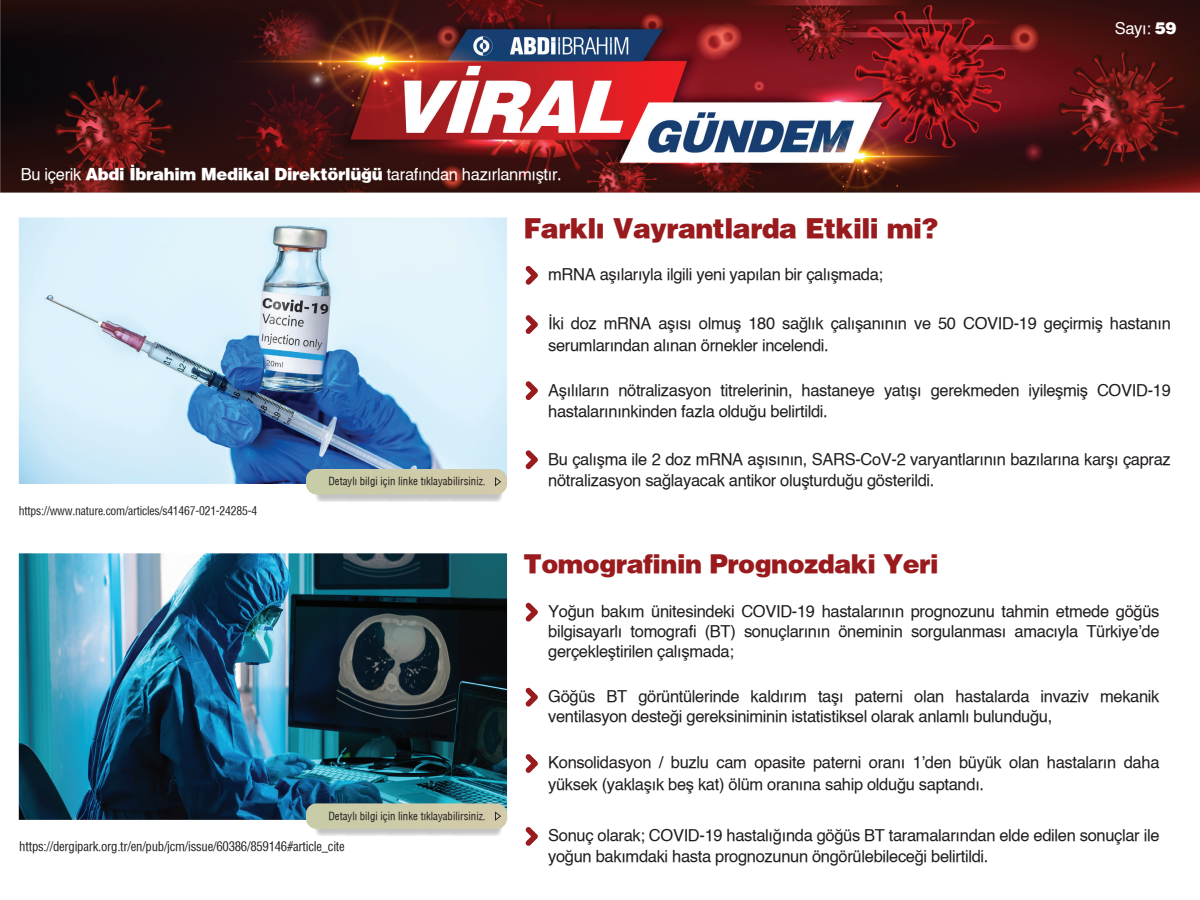
<style>
.page{position:relative;width:1200px;height:900px;background:#fff}
.page>*{position:absolute;margin:0;border:0;box-sizing:border-box;transform-origin:0 0}
.t1{font:27px "Helvetica X Black";letter-spacing:-.02em;color:#991b1e}
.t2{font:25.5px "Helvetica X Black";letter-spacing:-.02em;color:#991b1e}
.t3{font:16.5px/21.5px "Helvetica X Book";letter-spacing:-.02em;color:#211d1e}
.t4{font:16.5px "Helvetica X Book";letter-spacing:-.02em;color:#fff}
.t5{font:12.75px "Helvetica T Condenced";letter-spacing:-.02em;color:#211d1e}
.t6{font:11.7px "Helvetica T Condenced";letter-spacing:-.02em;color:#211d1e}
.t7{font:10.8px "Helvetica Condensed X Book";color:#211d1e}
.s1{font-family:"Helvetica X Black"}
</style>
<div class="page">
<img style="left:0;top:0;width:1200px;height:820px">
<svg style="left:525px;top:266px;width:13px;height:19px"></svg>
<svg style="left:525px;top:315px;width:13px;height:19px"></svg>
<svg style="left:525px;top:381px;width:13px;height:19px"></svg>
<svg style="left:525px;top:450px;width:13px;height:19px"></svg>
<svg style="left:525px;top:603px;width:13px;height:19px"></svg>
<svg style="left:525px;top:688px;width:13px;height:19px"></svg>
<svg style="left:525px;top:754px;width:13px;height:19px"></svg>
<svg style="left:525px;top:827px;width:13px;height:19px"></svg>
<img style="left:19px;top:553px;width:488px;height:267px">
<img style="left:315px;top:829px;width:187px;height:7px">
<div style="left:306px;top:803px;width:201px;height:26px;background:#cdcba9"></div>
<img style="left:19px;top:217px;width:488px;height:267px">
<img style="left:312px;top:494px;width:193px;height:8px">
<div style="left:306px;top:469px;width:201px;height:25px;background:#cecba9"></div>
<p class="t4" style="left:21px;top:163px;width:543px">Bu içerik <span class="s1">Abdi İbrahim Medikal Direktörlüğü</span> tarafından hazırlanmıştır.</p>
<h1 class="t1" style="left:524px;top:210px;width:416px">Farklı Vayrantlarda Etkili mi?</h1>
<p class="t4" style="left:1115px;top:17px;width:63px">Sayı: <span class="s1">59</span></p>
<p class="t6" style="left:19px;top:503px;width:240px">https://www.nature.com/articles/s41467-021-24285-4</p>
<p class="t7" style="left:328px;top:475px;width:159px">Detaylı bilgi için linke tıklayabilirsiniz.</p>
<p class="t7" style="left:328px;top:809px;width:159px">Detaylı bilgi için linke tıklayabilirsiniz.</p>
<p class="t5" style="left:19px;top:838px;width:327px">https://dergipark.org.tr/en/pub/jcm/issue/60386/859146#article_cite</p>
<p class="t3" style="left:548px;top:265px;width:336px">mRNA aşılarıyla ilgili yeni yapılan bir çalışmada;</p>
<p class="t3" style="left:548px;top:314px;width:624px">İki doz mRNA aşısı olmuş 180 sağlık çalışanının ve 50 COVID-19 geçirmiş hastanın serumlarından alınan örnekler incelendi.</p>
<p class="t3" style="left:548px;top:380px;width:624px">Aşılıların nötralizasyon titrelerinin, hastaneye yatışı gerekmeden iyileşmiş COVID-19 hastalarınınkinden fazla olduğu belirtildi.</p>
<p class="t3" style="left:548px;top:449px;width:624px">Bu çalışma ile 2 doz mRNA aşısının, SARS-CoV-2 varyantlarının bazılarına karşı çapraz nötralizasyon sağlayacak antikor oluşturduğu gösterildi.</p>
<h2 class="t2" style="left:524px;top:548px;width:417px">Tomografinin Prognozdaki Yeri</h2>
<p class="t3" style="left:548px;top:602px;width:613px;line-height:19.8px;text-align:justify">Yoğun bakım ünitesindeki COVID-19 hastalarının prognozunu tahmin etmede göğüs bilgisayarlı tomografi (BT) sonuçlarının öneminin sorgulanması amacıyla Türkiye’de gerçekleştirilen çalışmada;</p>
<p class="t3" style="left:548px;top:687px;width:613px;line-height:19.8px">Göğüs BT görüntülerinde kaldırım taşı paterni olan hastalarda invaziv mekanik ventilasyon desteği gereksiniminin istatistiksel olarak anlamlı bulunduğu,</p>
<p class="t3" style="left:548px;top:753px;width:613px">Konsolidasyon / buzlu cam opasite paterni oranı 1’den büyük olan hastaların daha yüksek (yaklaşık beş kat) ölüm oranına sahip olduğu saptandı.</p>
<p class="t3" style="left:548px;top:826px;width:613px">Sonuç olarak; COVID-19 hastalığında göğüs BT taramalarından elde edilen sonuçlar ile yoğun bakımdaki hasta prognozunun öngörülebileceği belirtildi.</p>
</div>
